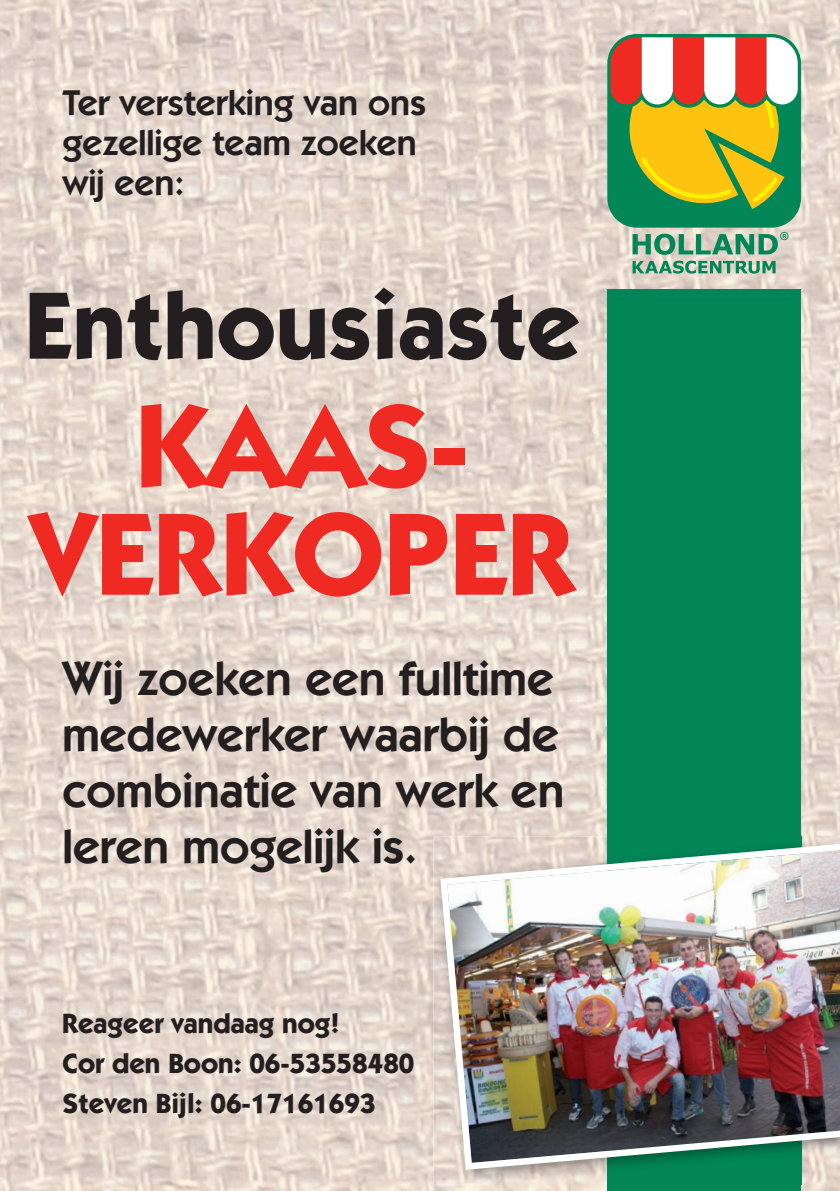
<style>
.page{position:relative;width:840px;height:1191px;background:#fff}
.page>*{position:absolute;margin:0;border:0;box-sizing:border-box;transform-origin:0 0}
.t1{font:700 117.8px/108px "Itc Kabel";color:#ee2a23;text-align:center}
.t2{font:700 96px "Itc Kabel";color:#231f20}
.t3{font:600 48px/56px "Itc Kabel";color:#231f20}
.t4{font:600 36px/40px "Itc Kabel";color:#231f20}
.t5{font:700 28px/40px "Itc Kabel";color:#231f20}
</style>
<div class="page">
<img style="left:0;top:0;width:629px;height:840px">
<img style="left:629px;top:0;width:210px;height:348px">
<img style="left:800px;top:348px;width:39px;height:488px">
<img style="left:0;top:840px;width:489px;height:351px">
<img style="left:489px;top:1184px;width:118px;height:7px">
<img style="left:800px;top:1184px;width:39px;height:7px">
<div style="left:607px;top:289px;width:193px;height:902px;background:#008657"></div>
<svg style="left:632px;top:261px;width:143px;height:13px;background:#71ae91"></svg>
<svg style="left:607px;top:34px;width:193px;height:221px;background:#a3a45e"></svg>
<img style="left:433px;top:836px;width:406px;height:348px">
<img style="left:607px;top:836px;width:193px;height:348px">
<img style="left:440px;top:843px;width:399px;height:326px">
<p class="t4" style="left:62px;top:82px;width:365px">Ter versterking van ons gezellige team zoeken wij een:</p>
<h2 class="t2" style="left:25px;top:267px;width:556px">Enthousiaste</h2>
<h1 class="t1" style="left:30px;top:390px;width:545px">KAAS-<br>VERKOPER</h1>
<p class="t3" style="left:62px;top:650px;width:503px">Wij zoeken een fulltime medewerker waarbij de combinatie van werk en leren mogelijk is.</p>
<p class="t5" style="left:62px;top:1003px;width:353px">Reageer vandaag nog!<br>Cor den Boon: 06-53558480<br>Steven Bijl: 06-17161693</p>
</div>
